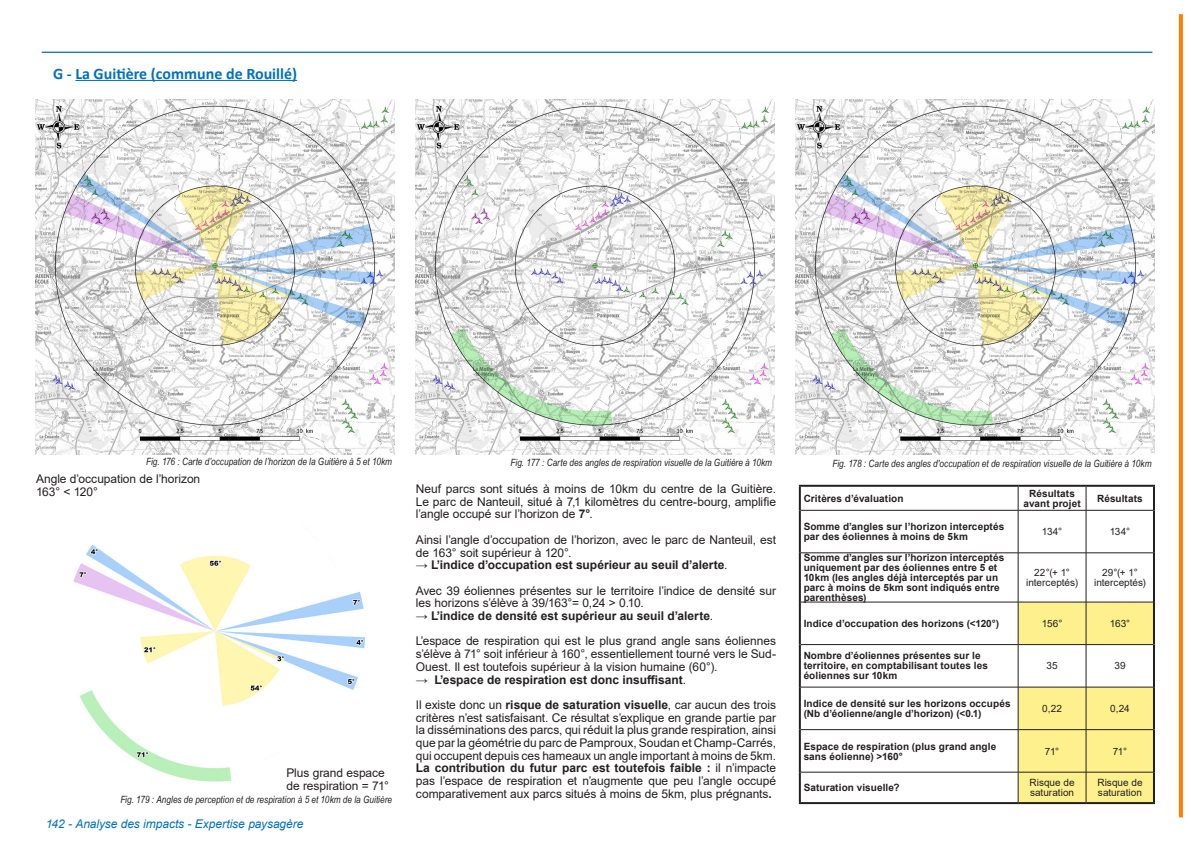
<style>
.page{position:relative;width:1191px;height:842px;background:#fff}
.page>*{position:absolute;margin:0;border:0;box-sizing:border-box;transform-origin:0 0}
.t1{font:700 16px "Calibri";color:#0070c0}
.corps_de_texte{font:12px/12.7px "Arial";letter-spacing:-.005em;color:#231f20;text-align:justify}
.corps_de_texte-2{font:700 12px "Arial";color:#231f20}
.t2{font:italic 12px "Arial";letter-spacing:-.005em;color:#0070c0}
.corps_de_texte-3{font:700 10px/10px "Arial";letter-spacing:.01em;color:#231f20}
.t3{font:italic 10px "Arial Narrow";letter-spacing:.005em;color:#231f20}
.corps_de_texte-4{font:10px/10px "Arial";letter-spacing:.005em;color:#231f20;text-align:center}
.s1{font-weight:700}
.s2{font-weight:400}
</style>
<div class="page">
<hr style="left:42px;top:52px;width:1110px;height:1px;background:#0060a8">
<img style="left:36px;top:99px;width:359px;height:356px">
<img style="left:73px;top:544px;width:292px;height:238px">
<img style="left:416px;top:99px;width:359px;height:356px">
<img style="left:795px;top:99px;width:360px;height:356px">
<img style="left:36px;top:106px;width:48px;height:48px">
<img style="left:416px;top:103px;width:48px;height:51px">
<img style="left:795px;top:103px;width:49px;height:51px">
<div style="left:1019px;top:603px;width:134px;height:41px;background:#fff08e"></div>
<div style="left:1019px;top:688px;width:134px;height:114px;background:#fff08e"></div>
<svg style="left:1018px;top:487px;width:1px;height:23px"></svg>
<svg style="left:1085px;top:487px;width:1px;height:23px"></svg>
<hr style="left:801px;top:510px;width:217px;height:1px;background:#231f20">
<hr style="left:1018px;top:510px;width:68px;height:1px;background:#231f20">
<hr style="left:1018px;top:510px;width:1px;height:43px;background:#231f20">
<hr style="left:1086px;top:510px;width:67px;height:1px;background:#231f20">
<hr style="left:801px;top:553px;width:217px;height:1px;background:#231f20">
<hr style="left:1018px;top:553px;width:68px;height:1px;background:#231f20">
<hr style="left:1018px;top:553px;width:1px;height:49px;background:#231f20">
<hr style="left:1086px;top:553px;width:67px;height:1px;background:#231f20">
<hr style="left:801px;top:602px;width:217px;height:1px;background:#231f20">
<hr style="left:801px;top:644px;width:217px;height:1px;background:#231f20">
<hr style="left:1018px;top:645px;width:1px;height:42px;background:#231f20">
<hr style="left:801px;top:687px;width:217px;height:1px;background:#231f20">
<hr style="left:801px;top:729px;width:217px;height:1px;background:#231f20">
<hr style="left:801px;top:772px;width:217px;height:1px;background:#231f20">
<hr style="left:1085px;top:510px;width:1px;height:43px;background:#231f20">
<hr style="left:1085px;top:553px;width:1px;height:49px;background:#231f20">
<hr style="left:1085px;top:645px;width:1px;height:42px;background:#231f20">
<hr style="left:1018px;top:687px;width:68px;height:1px;background:#231f20">
<hr style="left:1018px;top:687px;width:1px;height:42px;background:#231f20">
<hr style="left:1086px;top:687px;width:67px;height:1px;background:#231f20">
<hr style="left:1085px;top:687px;width:1px;height:42px;background:#231f20">
<hr style="left:1018px;top:772px;width:1px;height:30px;background:#231f20">
<hr style="left:1085px;top:772px;width:1px;height:30px;background:#231f20">
<hr style="left:799px;top:485px;width:219px;height:2px;background:#231f20">
<hr style="left:799px;top:487px;width:2px;height:23px;background:#231f20">
<hr style="left:1018px;top:485px;width:68px;height:2px;background:#231f20">
<hr style="left:1086px;top:485px;width:69px;height:2px;background:#231f20">
<hr style="left:1153px;top:487px;width:2px;height:23px;background:#231f20">
<hr style="left:799px;top:510px;width:2px;height:43px;background:#231f20">
<hr style="left:1153px;top:510px;width:2px;height:43px;background:#231f20">
<hr style="left:799px;top:553px;width:2px;height:49px;background:#231f20">
<hr style="left:1153px;top:553px;width:2px;height:49px;background:#231f20">
<hr style="left:799px;top:602px;width:2px;height:43px;background:#231f20">
<hr style="left:799px;top:645px;width:2px;height:42px;background:#231f20">
<hr style="left:1153px;top:645px;width:2px;height:42px;background:#231f20">
<hr style="left:799px;top:687px;width:2px;height:43px;background:#231f20">
<hr style="left:1153px;top:687px;width:2px;height:43px;background:#231f20">
<hr style="left:799px;top:730px;width:2px;height:42px;background:#231f20">
<hr style="left:799px;top:772px;width:2px;height:30px;background:#231f20">
<hr style="left:1153px;top:772px;width:2px;height:30px;background:#231f20">
<hr style="left:799px;top:802px;width:219px;height:2px;background:#231f20">
<hr style="left:1018px;top:802px;width:68px;height:2px;background:#231f20">
<hr style="left:1086px;top:802px;width:69px;height:2px;background:#231f20">
<hr style="left:1018px;top:602px;width:68px;height:1px;background:#231f20">
<hr style="left:1018px;top:602px;width:1px;height:42px;background:#231f20">
<hr style="left:1018px;top:644px;width:68px;height:1px;background:#231f20">
<hr style="left:1018px;top:730px;width:1px;height:42px;background:#231f20">
<hr style="left:1018px;top:729px;width:68px;height:1px;background:#231f20">
<hr style="left:1086px;top:729px;width:67px;height:1px;background:#231f20">
<hr style="left:1153px;top:730px;width:2px;height:42px;background:#231f20">
<hr style="left:1085px;top:602px;width:1px;height:42px;background:#231f20">
<hr style="left:1018px;top:772px;width:68px;height:1px;background:#231f20">
<hr style="left:1086px;top:602px;width:67px;height:1px;background:#231f20">
<hr style="left:1086px;top:772px;width:67px;height:1px;background:#231f20">
<hr style="left:1153px;top:602px;width:2px;height:43px;background:#231f20">
<hr style="left:1085px;top:730px;width:1px;height:42px;background:#231f20">
<hr style="left:1086px;top:644px;width:67px;height:1px;background:#231f20">
<hr style="left:75px;top:80px;width:222px;height:1px;background:#0070c0">
<svg style="left:1178px;top:14px;width:4px;height:803px;fill:#ff7f00"></svg>
<p class="t1" style="left:53px;top:62px;width:246px">G - La Guitière (commune de Rouillé)</p>
<p class="t3" style="left:146px;top:455px;width:247px">Fig. 176 : Carte d’occupation de l’horizon de la Guitière à 5 et 10km</p>
<p class="t3" style="left:510px;top:456px;width:263px">Fig. 177 : Carte des angles de respiration visuelle de la Guitière à 10km</p>
<p class="t3" style="left:832px;top:457px;width:321px">Fig. 178 : Carte des angles d'occupation et de respiration visuelle de la Guitière à 10km</p>
<p class="corps_de_texte" style="left:36px;top:472px;width:166px">Angle d’occupation de l’horizon</p>
<p class="corps_de_texte" style="left:36px;top:485px;width:64px">163° &lt; 120°</p>
<p class="corps_de_texte" style="left:286px;top:766px;width:100px">Plus grand espace</p>
<p class="corps_de_texte" style="left:286px;top:779px;width:104px">de respiration = 71°</p>
<p class="t3" style="left:120px;top:792px;width:273px">Fig. 179 : Angles de perception et de respiration à 5 et 10km de la Guitière</p>
<p class="t2" style="left:46px;top:816px;width:259px">142 - Analyse des impacts - Expertise paysagère</p>
<p class="corps_de_texte" style="left:416px;top:482px;width:362px">Neuf parcs sont situés à moins de 10km du centre de la Guitière.<br>Le parc de Nanteuil, situé à 7,1 kilomètres du centre-bourg, amplifie l’angle occupé sur l’horizon de <span class="s1">7°</span>.</p>
<p class="corps_de_texte" style="left:416px;top:533px;width:362px">Ainsi l’angle d’occupation de l’horizon, avec le parc de Nanteuil, est de 163° soit supérieur à 120°.</p>
<p class="corps_de_texte-2" style="left:416px;top:557px;width:313px">→ L’indice d’occupation est supérieur au seuil d’alerte<span class="s2">.</span></p>
<p class="corps_de_texte" style="left:416px;top:584px;width:361px">Avec 39 éoliennes présentes sur le territoire l’indice de densité sur les horizons s’élève à 39/163°= 0,24 &gt; 0.10.</p>
<p class="corps_de_texte-2" style="left:416px;top:607px;width:299px">→ L’indice de densité est supérieur au seuil d’alerte<span class="s2">.</span></p>
<p class="corps_de_texte" style="left:416px;top:635px;width:362px">L’espace de respiration qui est le plus grand angle sans éoliennes s’élève à 71° soit inférieur à 160°, essentiellement tourné vers le Sud-Ouest. Il est toutefois supérieur à la vision humaine (60°).</p>
<p class="corps_de_texte-2" style="left:416px;top:671px;width:272px">→ L’espace de respiration est donc insuffisant<span class="s2">.</span></p>
<p class="corps_de_texte" style="left:416px;top:698px;width:362px">Il existe donc un <span class="s1">risque de saturation visuelle</span>, car aucun des trois critères n’est satisfaisant. Ce résultat s’explique en grande partie par la disséminations des parcs, qui réduit la plus grande respiration, ainsi que par la géométrie du parc de Pamproux, Soudan et Champ‑Carrés, qui occupent depuis ces hameaux un angle important à moins de 5km.<br><span class="s1">La contribution du futur parc est toutefois faible :</span> il n’impacte pas l’espace de respiration et n’augmente que peu l’angle occupé comparativement aux parcs situés à moins de 5km, plus prégnants<span class="s1">.</span></p>
<p class="corps_de_texte-3" style="left:803px;top:493px;width:101px">Critères d’évaluation</p>
<p class="corps_de_texte-3" style="left:1023px;top:488px;width:59px;text-align:center">Résultats avant projet</p>
<p class="corps_de_texte-3" style="left:1097px;top:493px;width:47px">Résultats</p>
<p class="corps_de_texte-3" style="left:803px;top:522px;width:202px">Somme d’angles sur l’horizon interceptés par des éoliennes à moins de 5km</p>
<p class="corps_de_texte-4" style="left:1042px;top:527px;width:22px">134°</p>
<p class="corps_de_texte-4" style="left:1109px;top:527px;width:22px">134°</p>
<p class="corps_de_texte-3" style="left:803px;top:553px;width:202px">Somme d’angles sur l’horizon interceptés uniquement par des éoliennes entre 5 et 10km (les angles déjà interceptés par un parc à moins de 5km sont indiqués entre parenthèses)</p>
<p class="corps_de_texte-4" style="left:1026px;top:567px;width:53px">22°(+ 1° interceptés)</p>
<p class="corps_de_texte-4" style="left:1094px;top:567px;width:53px">29°(+ 1° interceptés)</p>
<p class="corps_de_texte-3" style="left:803px;top:618px;width:197px">Indice d’occupation des horizons (&lt;120°)</p>
<p class="corps_de_texte-4" style="left:1041px;top:618px;width:22px">156°</p>
<p class="corps_de_texte-4" style="left:1109px;top:618px;width:22px">163°</p>
<p class="corps_de_texte-3" style="left:803px;top:651px;width:186px">Nombre d’éoliennes présentes sur le territoire, en comptabilisant toutes les éoliennes sur 10km</p>
<p class="corps_de_texte-4" style="left:1046px;top:661px;width:13px">35</p>
<p class="corps_de_texte-4" style="left:1114px;top:661px;width:13px">39</p>
<p class="corps_de_texte-3" style="left:803px;top:699px;width:208px">Indice de densité sur les horizons occupés (Nb d’éolienne/angle d’horizon) (&lt;0.1)</p>
<p class="corps_de_texte-4" style="left:1042px;top:703px;width:21px">0,22</p>
<p class="corps_de_texte-4" style="left:1110px;top:703px;width:21px">0,24</p>
<p class="corps_de_texte-3" style="left:803px;top:741px;width:194px">Espace de respiration (plus grand angle sans éolienne) &gt;160°</p>
<p class="corps_de_texte-4" style="left:1045px;top:746px;width:16px">71°</p>
<p class="corps_de_texte-4" style="left:1112px;top:746px;width:16px">71°</p>
<p class="corps_de_texte-3" style="left:803px;top:783px;width:97px">Saturation visuelle?</p>
<p class="corps_de_texte-4" style="left:1029px;top:778px;width:47px;text-align:left">Risque de saturation</p>
<p class="corps_de_texte-4" style="left:1097px;top:778px;width:47px;text-align:left">Risque de saturation</p>
</div>
